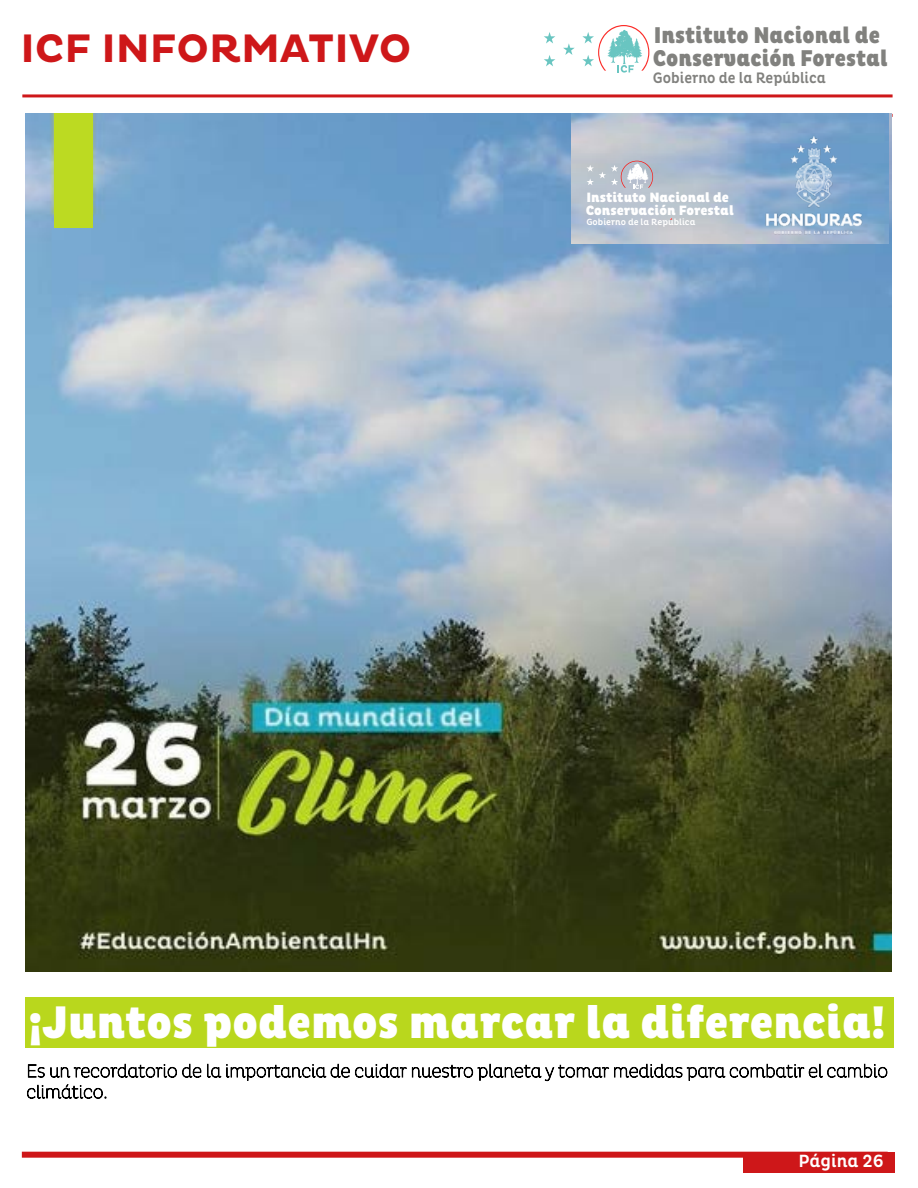
<style>
.page{position:relative;width:918px;height:1188px;background:#fff}
.page>*{position:absolute;margin:0;border:0;box-sizing:border-box;transform-origin:0 0}
.t1{font:900 46.5px "Pluto Cond";color:#fff}
.t2{font:700 40.5px "Pluto";color:#ce1719}
.t3{font:900 23.25px/22.8px "Pluto Cond";color:#81817e;scale:.96 1}
.t4{font:500 18px "Pluto Cond";color:#fff}
.t5{font:500 15.45px "Pluto Cond";color:#81817e;scale:.96 1}
.t6{font:900 13.8px/13.5px "Pluto Cond";color:#fff}
.t7{font:500 9.15px "Pluto Cond";color:#fff}
</style>
<div class="page">
<hr style="left:22px;top:94px;width:871px;height:3px;background:#ce1719">
<div style="left:22px;top:1152px;width:866px;height:6px;background:#ce1719"></div>
<div style="left:744px;top:1152px;width:151px;height:21px;background:#ce1719"></div>
<svg style="left:563px;top:43px;width:12px;height:12px"></svg>
<svg style="left:582px;top:25px;width:67px;height:48px"></svg>
<svg style="left:544px;top:32px;width:11px;height:11px"></svg>
<svg style="left:544px;top:55px;width:11px;height:11px"></svg>
<img style="left:25px;top:113px;width:867px;height:858px">
<svg style="left:28px;top:1064px;width:173px;height:14px"></svg>
<svg style="left:207px;top:1064px;width:680px;height:17px"></svg>
<svg style="left:27px;top:1084px;width:79px;height:15px"></svg>
<div style="left:25px;top:997px;width:868px;height:51px;background:#b9d71d"></div>
<img style="left:571px;top:113px;width:318px;height:130px">
<div style="left:54px;top:113px;width:39px;height:115px;background:#bcda22"></div>
<img style="left:760px;top:131px;width:106px;height:108px">
<svg style="left:587px;top:161px;width:66px;height:28px;background:#c6c7cf"></svg>
<h2 class="t2" style="left:20px;top:25px;width:393px">ICF INFORMATIVO</h2>
<p class="t3" style="left:653px;top:25px;width:246px">Instituto Nacional de<br>Conservación Forestal</p>
<p class="t5" style="left:653px;top:69px;width:182px">Gobierno de la República</p>
<p class="t6" style="left:586px;top:191px;width:150px">Instituto Nacional de<br>Conservación Forestal</p>
<p class="t7" style="left:586px;top:217px;width:111px">Gobierno de la República</p>
<h1 class="t1" style="left:29px;top:995px;width:859px">¡Juntos podemos marcar la diferencia!</h1>
<p class="t4" style="left:799px;top:1151px;width:87px">Página 26</p>
</div>
